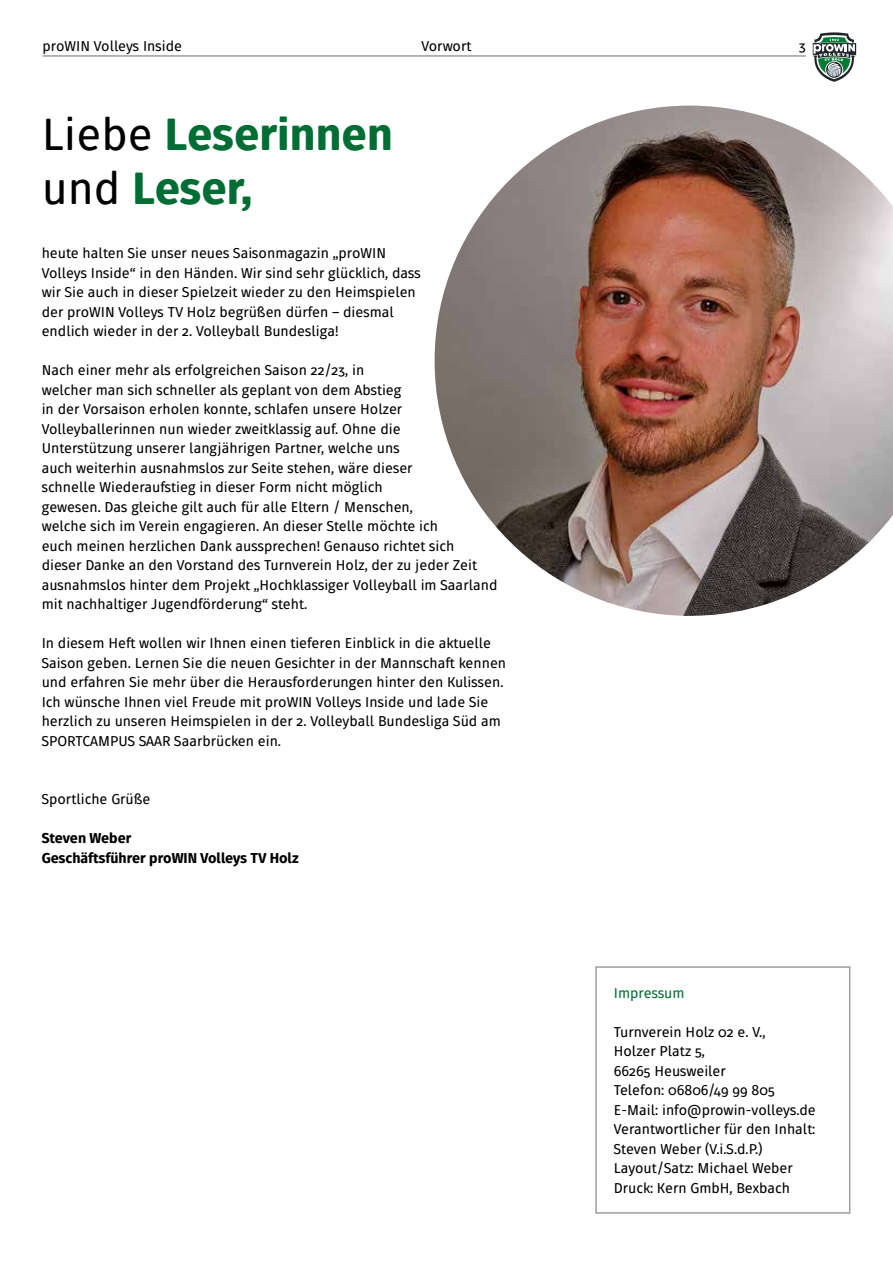
<style>
.page{position:relative;width:893px;height:1263px;background:#fff}
.page>*{position:absolute;margin:0;border:0;box-sizing:border-box;transform-origin:0 0}
.t1{font:800 45px/54px "Fuse V.2 Text";color:#006e34}
.t2{font:14.25px/19.5px "Fuse V.2 Text";color:#000}
.t3{font:800 14.25px/19.5px "Fuse V.2 Text";color:#000}
.t4{font:14.25px "Fuse V.2 Text";color:#006e34}
.s1{font-weight:400;color:#000}
</style>
<div class="page">
<svg style="left:812px;top:32px;width:45px;height:50px"></svg>
<hr style="left:43px;top:55px;width:763px;height:2px;background:#9c9d9d">
<div style="left:595px;top:966px;width:255px;height:248px;border:2px solid #9c9d9d"></div>
<img style="left:435px;top:106px;width:458px;height:510px">
<p class="t2" style="left:43px;top:36px;width:141px">proWIN Volleys Inside</p>
<p class="t2" style="left:421px;top:36px;width:52px">Vorwort</p>
<p class="t2" style="left:799px;top:36px;width:8px">3</p>
<h1 class="t1" style="left:42px;top:108px;width:353px"><span class="s1">Liebe</span> Leserinnen <span class="s1">und</span> Leser,</h1>
<p class="t2" style="left:42px;top:244px;width:381px">heute halten Sie unser neues Saisonmagazin „proWIN Volleys Inside“ in den Händen. Wir sind sehr glücklich, dass wir Sie auch in dieser Spielzeit wieder zu den Heimspielen der proWIN Volleys TV Holz begrüßen dürfen – diesmal endlich wieder in der 2. Volleyball Bundesliga!</p>
<p class="t2" style="left:42px;top:361px;width:457px">Nach einer mehr als erfolgreichen Saison 22/23, in<br>welcher man sich schneller als geplant von dem Abstieg<br>in der Vorsaison erholen konnte, schlafen unsere Holzer Volleyballerinnen nun wieder zweitklassig auf. Ohne die<br>Unterstützung unserer langjährigen Partner, welche uns<br>auch weiterhin ausnahmslos zur Seite stehen, wäre dieser<br>schnelle Wiederaufstieg in dieser Form nicht möglich<br>gewesen. Das gleiche gilt auch für alle Eltern / Menschen,<br>welche sich im Verein engagieren. An dieser Stelle möchte ich<br>euch meinen herzlichen Dank aussprechen! Genauso richtet sich dieser Danke an den Vorstand des Turnverein Holz, der zu jeder Zeit ausnahmslos hinter dem Projekt „Hochklassiger Volleyball im Saarland mit nachhaltiger Jugendförderung“ steht.</p>
<p class="t2" style="left:42px;top:633px;width:466px">In diesem Heft wollen wir Ihnen einen tieferen Einblick in die aktuelle Saison geben. Lernen Sie die neuen Gesichter in der Mannschaft kennen und erfahren Sie mehr über die Herausforderungen hinter den Kulissen.<br>Ich wünsche Ihnen viel Freude mit proWIN Volleys Inside und lade Sie herzlich zu unseren Heimspielen in der 2. Volleyball Bundesliga Süd am SPORTCAMPUS SAAR Saarbrücken ein.</p>
<p class="t2" style="left:42px;top:789px;width:110px">Sportliche Grüße</p>
<p class="t3" style="left:42px;top:828px;width:259px">Steven Weber<br>Geschäftsführer proWIN Volleys TV Holz</p>
<p class="t4" style="left:614px;top:984px;width:72px">Impressum</p>
<p class="t2" style="left:614px;top:1022px;width:204px">Turnverein Holz 02 e. V.,<br>Holzer Platz 5,<br>66265 Heusweiler<br>Telefon: 06806/49 99 805<br>E-Mail: info@prowin-volleys.de<br>Verantwortlicher für den Inhalt:<br>Steven Weber (V.i.S.d.P.)<br>Layout/Satz: Michael Weber<br>Druck: Kern GmbH, Bexbach</p>
</div>
